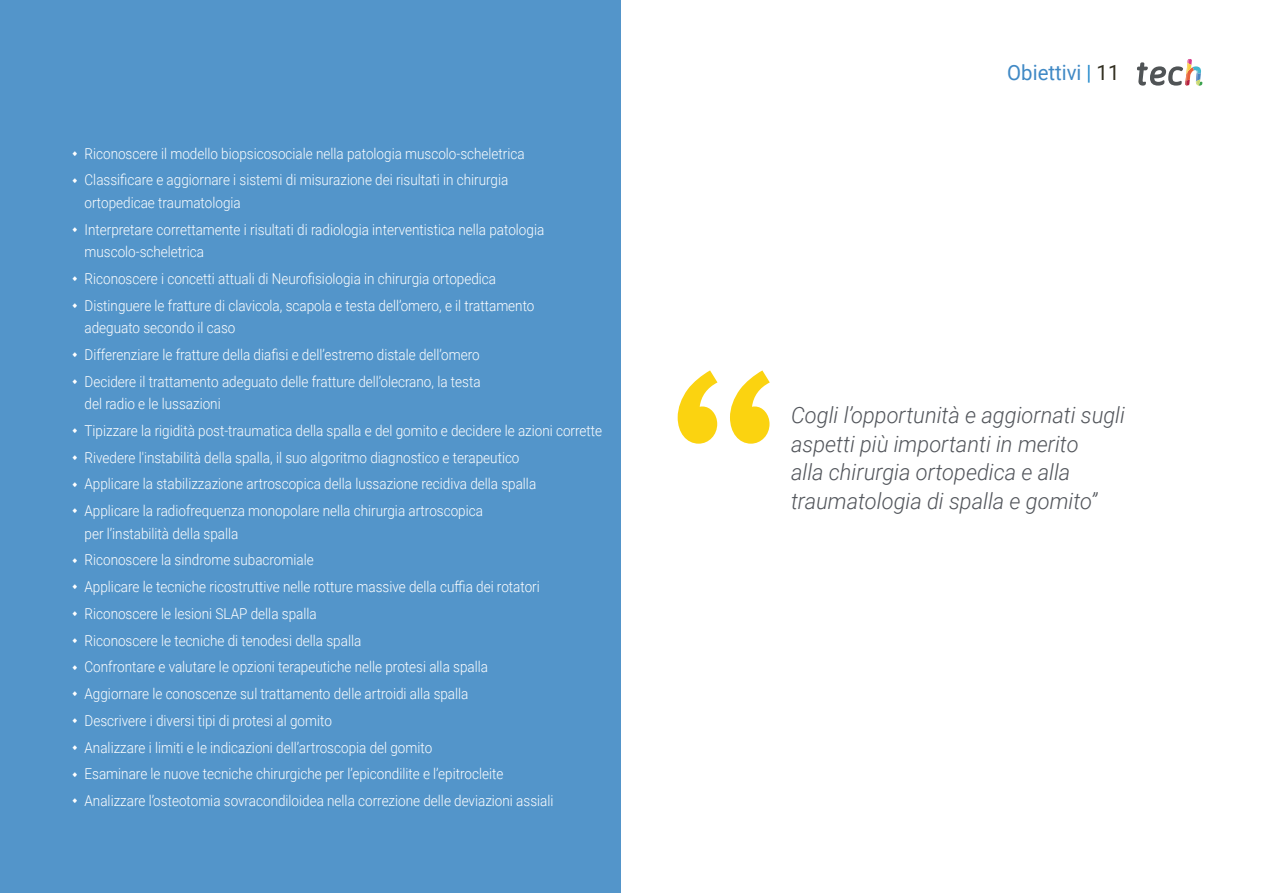
<style>
.page{position:relative;width:1263px;height:893px;background:#fff}
.page>*{position:absolute;margin:0;border:0;box-sizing:border-box;transform-origin:0 0}
.t1{font:italic 300 22.5px/28.5px "Roboto";color:#52555b}
.t2{font:21px "Roboto";color:#4089c5}
.t3{font:300 15px/26.7px "Roboto";color:#fff;scale:.9 1}
.t4{font:300 15px/26.7px "Roboto";color:#fcfeff;scale:.9 1}
.s1{color:#2289cb}
.s2{color:#312e20}
</style>
<div class="page">
<div style="left:0;top:0;width:621px;height:893px;background:#5395ca"></div>
<svg style="left:1137px;top:59px;width:65px;height:27px"></svg>
<svg style="left:678px;top:370px;width:92px;height:74px"></svg>
<p class="t4" style="left:85px;top:139px;width:490px">Riconoscere il modello biopsicosociale nella patologia muscolo-scheletrica<br>Classificare e aggiornare i sistemi di misurazione dei risultati in chirurgia</p>
<p class="t4" style="left:85px;top:189px;width:175px">ortopedicae traumatologia</p>
<p class="t3" style="left:85px;top:217px;width:512px;line-height:22.5px">Interpretare correttamente i risultati di radiologia interventistica nella patologia muscolo-scheletrica</p>
<p class="t3" style="left:85px;top:265px;width:501px">Riconoscere i concetti attuali di Neurofisiologia in chirurgia ortopedica<br>Distinguere le fratture di clavicola, scapola e testa dell’omero, e il trattamento</p>
<p class="t3" style="left:85px;top:314px;width:442px">adeguato secondo il caso<br>Differenziare le fratture della diafisi e dell’estremo distale dell’omero<br>Decidere il trattamento adeguato delle fratture dell’olecrano, la testa</p>
<p class="t3" style="left:85px;top:390px;width:577px">del radio e le lussazioni<br>Tipizzare la rigidità post-traumatica della spalla e del gomito e decidere le azioni corrette Rivedere l'instabilità della spalla, il suo algoritmo diagnostico e terapeutico<br>Applicare la stabilizzazione artroscopica della lussazione recidiva della spalla<br>Applicare la radiofrequenza monopolare nella chirurgia artroscopica</p>
<p class="t3" style="left:85px;top:519px;width:522px">per l’instabilità della spalla<br>Riconoscere la sindrome subacromiale<br>Applicare le tecniche ricostruttive nelle rotture massive della cuffia dei rotatori Riconoscere le lesioni SLAP della spalla<br>Riconoscere le tecniche di tenodesi della spalla<br>Confrontare e valutare le opzioni terapeutiche nelle protesi alla spalla Aggiornare le conoscenze sul trattamento delle artroidi alla spalla<br>Descrivere i diversi tipi di protesi al gomito<br>Analizzare i limiti e le indicazioni dell’artroscopia del gomito<br>Esaminare le nuove tecniche chirurgiche per l’epicondilite e l’epitrocleite Analizzare l’osteotomia sovracondiloidea nella correzione delle deviazioni assiali</p>
<h2 class="t2" style="left:1007px;top:57px;width:114px">Obiettivi <span class="s1">|</span> <span class="s2">11</span></h2>
<h1 class="t1" style="left:791px;top:400px;width:335px">Cogli l’opportunità e aggiornati sugli aspetti più importanti in merito<br>alla chirurgia ortopedica e alla traumatologia di spalla e gomito”</h1>
</div>
